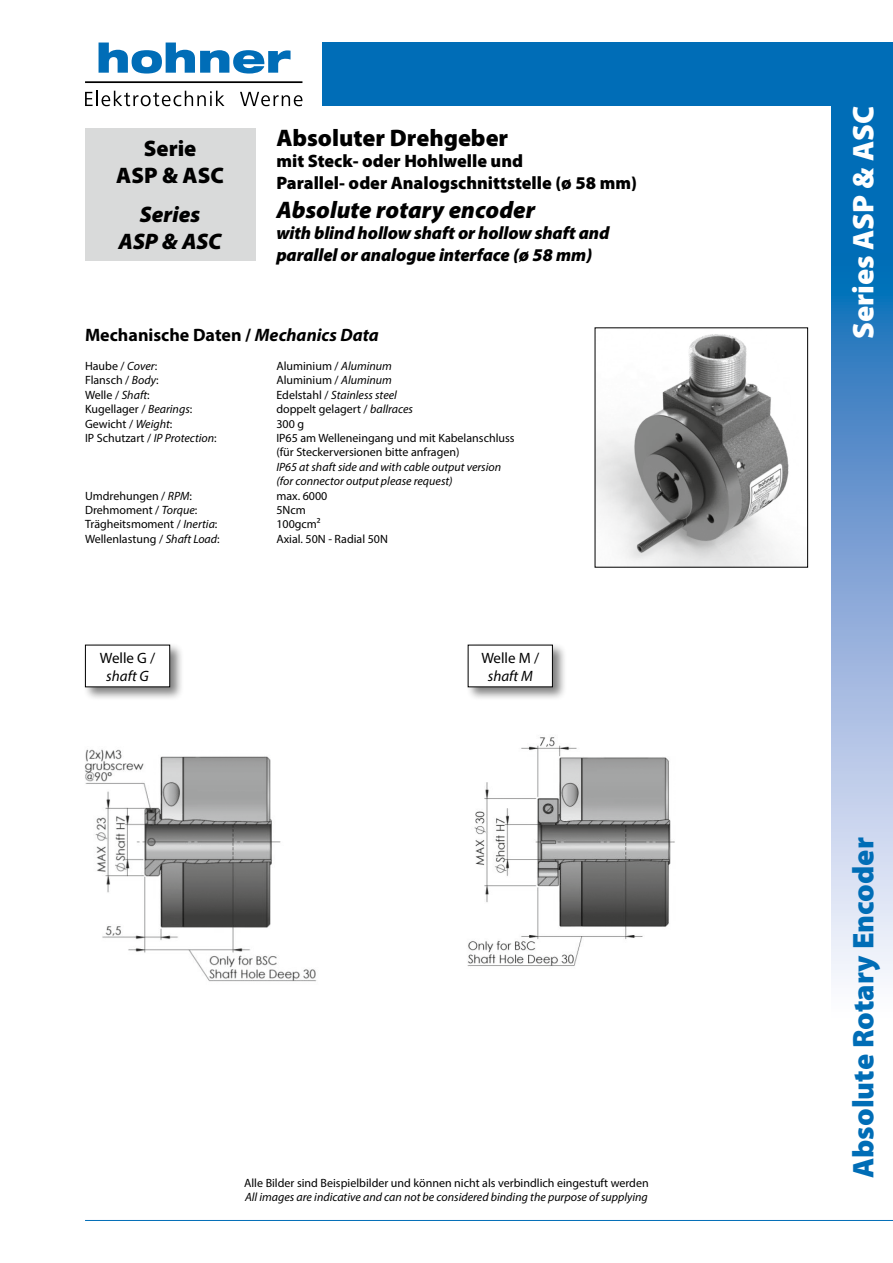
<style>
.page{position:relative;width:893px;height:1263px;background:#fff}
.page>*{position:absolute;margin:0;border:0;box-sizing:border-box;transform-origin:0 0}
.t1{font:900 30px "Myriad Pro";color:#006db6}
.t2{font:900 30px "Myriad Pro";color:#fff}
.t3{font:italic 900 24px "Myriad Pro";color:#000}
.t4{font:900 24px "Myriad Pro";color:#000}
.t5{font:italic 900 22.5px/27px "Myriad Pro";color:#000;text-align:center}
.t6{font:900 22.5px/27px "Myriad Pro";color:#000;text-align:center}
.t7{font:italic 900 18px/21.6px "Myriad Pro";letter-spacing:-.01em;color:#000}
.t8{font:900 18px/21.6px "Myriad Pro";color:#000}
.t9{font:700 18px "Myriad Pro";color:#000}
.t10{font:15px "Myriad Pro";color:#000}
.t11{font:italic 15px "Myriad Pro";color:#000}
.t12{font:12px/14.4px "Myriad Pro";color:#000}
.t13{font:italic 12px/14.4px "Myriad Pro";color:#000}
.s1{font-style:italic}
.s2{font-style:normal}
</style>
<div class="page">
<div style="left:831px;top:43px;width:62px;height:211px;background:#006db7"></div>
<div style="left:323px;top:43px;width:570px;height:63px;background:#006db7"></div>
<svg style="left:831px;top:254px;width:62px;height:725px;background:#89aeda"></svg>
<hr style="left:85px;top:1220px;width:808px;height:1px;background:#006db7">
<svg style="left:99px;top:43px;width:192px;height:31px"></svg>
<svg style="left:85px;top:91px;width:140px;height:15px"></svg>
<svg style="left:240px;top:92px;width:62px;height:14px"></svg>
<hr style="left:85px;top:81px;width:217px;height:2px;background:#000">
<div style="left:85px;top:128px;width:170px;height:132px;background:#d9dada"></div>
<img style="left:597px;top:334px;width:192px;height:231px">
<img style="left:84px;top:749px;width:233px;height:233px">
<img style="left:467px;top:737px;width:208px;height:230px">
<div style="left:83px;top:642px;width:101px;height:59px;background:#000;opacity:.5"></div>
<div style="left:85px;top:645px;width:85px;height:42px;background:#fff"></div>
<div style="left:85px;top:645px;width:85px;height:42px;border:1px solid #000"></div>
<div style="left:466px;top:642px;width:101px;height:59px;background:#000;opacity:.5"></div>
<div style="left:468px;top:645px;width:84px;height:42px;background:#fff"></div>
<h3 class="t6" style="left:116px;top:134px;width:109px">Serie<br>ASP &amp; ASC</h3>
<h3 class="t5" style="left:119px;top:200px;width:104px">Series<br>ASP &amp; ASC</h3>
<h2 class="t4" style="left:276px;top:121px;width:233px">Absoluter Drehgeber</h2>
<h3 class="t8" style="left:276px;top:150px;width:362px">mit Steck- oder Hohlwelle und<br>Parallel- oder Analogschnittstelle (ø 58 mm)</h3>
<h2 class="t3" style="left:276px;top:194px;width:260px">Absolute rotary encoder</h2>
<h3 class="t7" style="left:276px;top:222px;width:334px">with blind hollow shaft or hollow shaft and parallel or analogue interface (ø 58 mm)</h3>
<h3 class="t9" style="left:85px;top:323px;width:295px">Mechanische Daten / <span class="s1">Mechanics Data</span></h3>
<p class="t12" style="left:85px;top:358px;width:74px">Haube / <span class="s1">Cover</span>:</p>
<p class="t12" style="left:276px;top:358px;width:117px">Aluminium / <span class="s1">Aluminum</span></p>
<p class="t12" style="left:85px;top:373px;width:75px">Flansch / <span class="s1">Body</span>:</p>
<p class="t12" style="left:276px;top:373px;width:117px">Aluminium / <span class="s1">Aluminum</span></p>
<p class="t12" style="left:85px;top:387px;width:66px">Welle / <span class="s1">Shaft</span>:</p>
<p class="t13" style="left:276px;top:387px;width:122px"><span class="s2">Edelstahl /</span> Stainless steel</p>
<p class="t12" style="left:85px;top:402px;width:109px">Kugellager / <span class="s1">Bearings</span>:</p>
<p class="t12" style="left:276px;top:402px;width:138px">doppelt gelagert / <span class="s1">ballraces</span></p>
<p class="t12" style="left:85px;top:416px;width:89px">Gewicht / <span class="s1">Weight</span>:</p>
<p class="t12" style="left:276px;top:416px;width:29px">300 g</p>
<p class="t12" style="left:85px;top:430px;width:133px">IP Schutzart / <span class="s1">IP Protection</span>:</p>
<p class="t12" style="left:276px;top:430px;width:240px">IP65 am Welleneingang und mit Kabelanschluss (für Steckerversionen bitte anfragen)</p>
<p class="t13" style="left:276px;top:459px;width:226px">IP65 at shaft side and with cable output version (for connector output please request)</p>
<p class="t12" style="left:85px;top:488px;width:109px">Umdrehungen / <span class="s1">RPM</span>:</p>
<p class="t12" style="left:276px;top:488px;width:52px">max. 6000</p>
<p class="t12" style="left:85px;top:502px;width:114px">Drehmoment / <span class="s1">Torque</span>:</p>
<p class="t12" style="left:276px;top:502px;width:31px">5Ncm</p>
<p class="t12" style="left:85px;top:517px;width:134px">Trägheitsmoment / <span class="s1">Inertia</span>:</p>
<p class="t12" style="left:276px;top:517px;width:46px">100gcm²</p>
<p class="t12" style="left:85px;top:531px;width:136px">Wellenlastung / <span class="s1">Shaft Load</span>:</p>
<p class="t12" style="left:276px;top:531px;width:113px">Axial. 50N - Radial 50N</p>
<p class="t10" style="left:100px;top:648px;width:57px">Welle G /</p>
<p class="t11" style="left:106px;top:666px;width:44px">shaft G</p>
<p class="t10" style="left:481px;top:648px;width:59px">Welle M /</p>
<p class="t11" style="left:488px;top:666px;width:46px">shaft M</p>
<p class="t12" style="left:244px;top:1175px;width:406px">Alle Bilder sind Beispielbilder und können nicht als verbindlich eingestuft werden</p>
<p class="t13" style="left:245px;top:1189px;width:404px">All images are indicative and can not be considered binding the purpose of supplying</p>
<h1 class="t2" style="left:843px;top:339px;width:235px;rotate:-90deg">Series ASP &amp; ASC</h1>
<h1 class="t1" style="left:843px;top:1178px;width:342px;rotate:-90deg">Absolute Rotary Encoder</h1>
</div>
